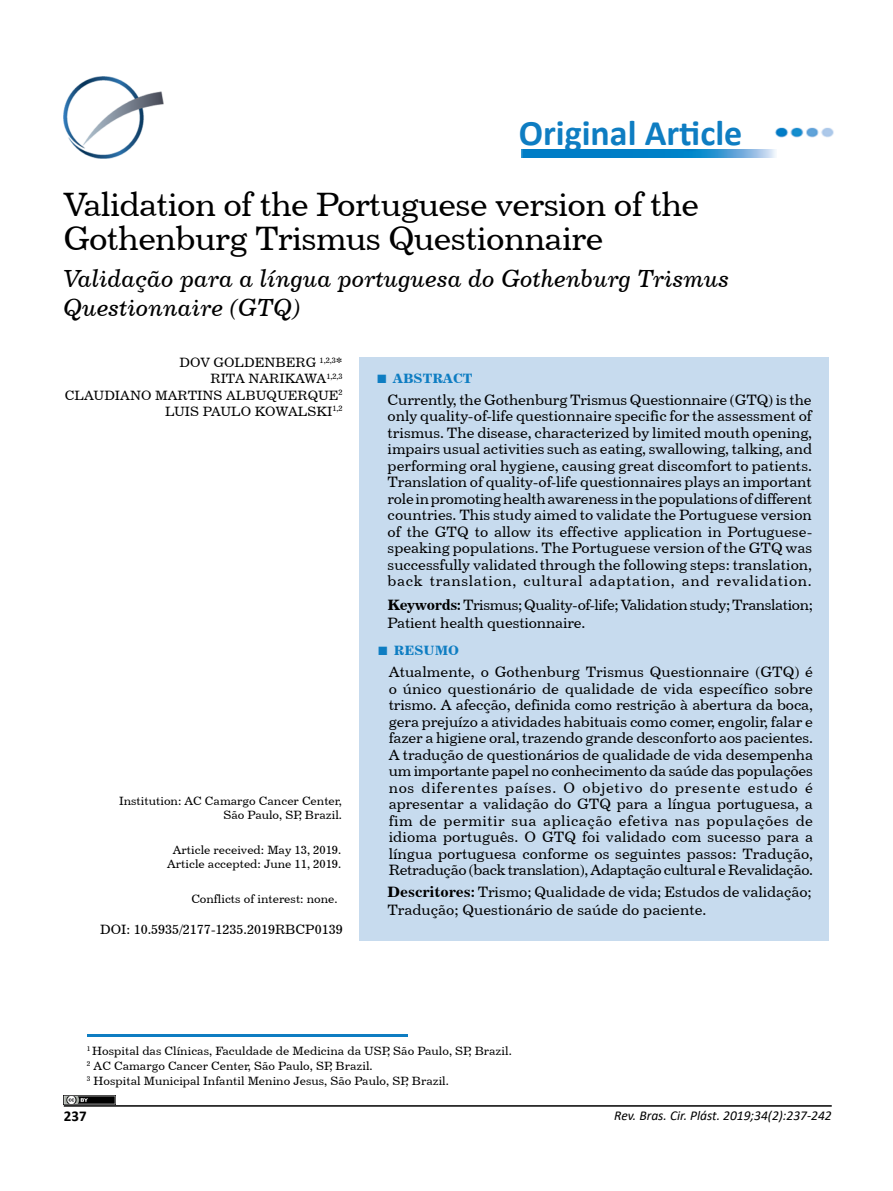
<style>
.page{position:relative;width:893px;height:1191px;background:#fff}
.page>*{position:absolute;margin:0;border:0;box-sizing:border-box;transform-origin:0 0}
.t1{font:700 36px "Calibri";color:#0e7dc2}
.t2{font:33.75px/34.5px "Century 731 BT Roman A";letter-spacing:-.02em;color:#000}
.t3{font:24.75px/29.7px "Century 731 BT Italic A";color:#000}
.t4{font:15px/16.5px "Century 731 BT Roman A";letter-spacing:-.01em;color:#000;text-align:justify}
.t5{font:700 15px "Calibri";color:#000}
.t6{font:13.5px/16.2px "Century 731 BT Roman A";color:#000;text-align:right}
.t7{font:italic 13.5px "Calibri";color:#000}
.t8{font:13.5px "Century 731 BT Bold A";color:#0e7dc2}
.t9{font:12px/14.4px "Century 731 BT Roman A";color:#000;text-align:right}
.s1{font-family:"Times New Roman";font-weight:700;font-size:18px}
.s2{font-family:"Century 731 BT Bold A"}
</style>
<div class="page">
<hr style="left:64px;top:1105px;width:768px;height:1px;background:#000">
<img style="left:775px;top:127px;width:59px;height:11px">
<img style="left:521px;top:150px;width:255px;height:7px">
<img style="left:63px;top:77px;width:101px;height:82px">
<div style="left:359px;top:357px;width:470px;height:584px;background:#c7dbee"></div>
<hr style="left:87px;top:1034px;width:320px;height:3px;background:#0e7dc2">
<img style="left:64px;top:1095px;width:51px;height:9px">
<h1 class="t1" style="left:519px;top:108px;width:225px">Original Article</h1>
<h2 class="t2" style="left:63px;top:186px;width:637px">Validation of the Portuguese version of the<br>Gothenburg Trismus Questionnaire</h2>
<h3 class="t3" style="left:63px;top:263px;width:667px">Validação para a língua portuguesa do Gothenburg Trismus<br>Questionnaire (GTQ)</h3>
<p class="t6" style="left:65px;top:354px;width:279px">DOV GOLDENBERG <sup>1,2,3</sup>*<br>RITA NARIKAWA<sup>1,2,3<br></sup>CLAUDIANO MARTINS ALBUQUERQUE<sup>2<br></sup>LUIS PAULO KOWALSKI<sup>1,2</sup></p>
<p class="t9" style="left:119px;top:793px;width:224px">Institution: AC Camargo Cancer Center,<br>São Paulo, SP, Brazil.</p>
<p class="t9" style="left:167px;top:842px;width:176px;text-align:center">Article received: May 13, 2019.<br>Article accepted: June 11, 2019.</p>
<p class="t9" style="left:191px;top:891px;width:148px">Conflicts of interest: none.</p>
<p class="t6" style="left:100px;top:921px;width:244px">DOI: 10.5935/2177-1235.2019RBCP0139</p>
<p class="t8" style="left:376px;top:370px;width:98px"><span class="s1">■</span> ABSTRACT</p>
<p class="t4" style="left:388px;top:391px;width:426px">Currently, the Gothenburg Trismus Questionnaire (GTQ) is the only quality-of-life questionnaire specific for the assessment of trismus. The disease, characterized by limited mouth opening, impairs usual activities such as eating, swallowing, talking, and performing oral hygiene, causing great discomfort to patients.<br>Translation of quality-of-life questionnaires plays an important role in promoting health awareness in the populations of different countries. This study aimed to validate the Portuguese version of the GTQ to allow its effective application in Portuguese&shy;speaking populations. The Portuguese version of the GTQ was successfully validated through the following steps: translation, back translation, cultural adaptation, and revalidation.</p>
<p class="t4" style="left:388px;top:595px;width:427px;line-height:18px"><span class="s2">Keywords:</span> Trismus; Quality-of-life; Validation study; Translation;<br>Patient health questionnaire.</p>
<p class="t8" style="left:377px;top:641px;width:83px"><span class="s1">■</span> RESUMO</p>
<p class="t4" style="left:389px;top:663px;width:426px">Atualmente, o Gothenburg Trismus Questionnaire (GTQ) é o único questionário de qualidade de vida específico sobre trismo. A afecção, definida como restrição à abertura da boca, gera prejuízo a atividades habituais como comer, engolir, falar e fazer a higiene oral, trazendo grande desconforto aos pacientes.<br>A tradução de questionários de qualidade de vida desempenha um importante papel no conhecimento da saúde das populações nos diferentes países. O objetivo do presente estudo é apresentar a validação do GTQ para a língua portuguesa, a fim de permitir sua aplicação efetiva nas populações de idioma português. O GTQ foi validado com sucesso para a língua portuguesa conforme os seguintes passos: Tradução, Retradução (back translation), Adaptação cultural e Revalidação.</p>
<p class="t4" style="left:388px;top:882px;width:426px;line-height:18px"><span class="s2">Descritores:</span> Trismo; Qualidade de vida; Estudos de validação;<br>Tradução; Questionário de saúde do paciente.</p>
<p class="t9" style="left:87px;top:1042px;width:426px;line-height:15px;text-align:left"><sup>1</sup> Hospital das Clínicas, Faculdade de Medicina da USP, São Paulo, SP, Brazil.<br><sup>2</sup> AC Camargo Cancer Center, São Paulo, SP, Brazil.<br><sup>3</sup> Hospital Municipal Infantil Menino Jesus, São Paulo, SP, Brazil.</p>
<p class="t5" style="left:64px;top:1105px;width:24px">237</p>
<p class="t7" style="left:614px;top:1106px;width:219px">Rev. Bras. Cir. Plást. 2019;34(2):237-242</p>
</div>
